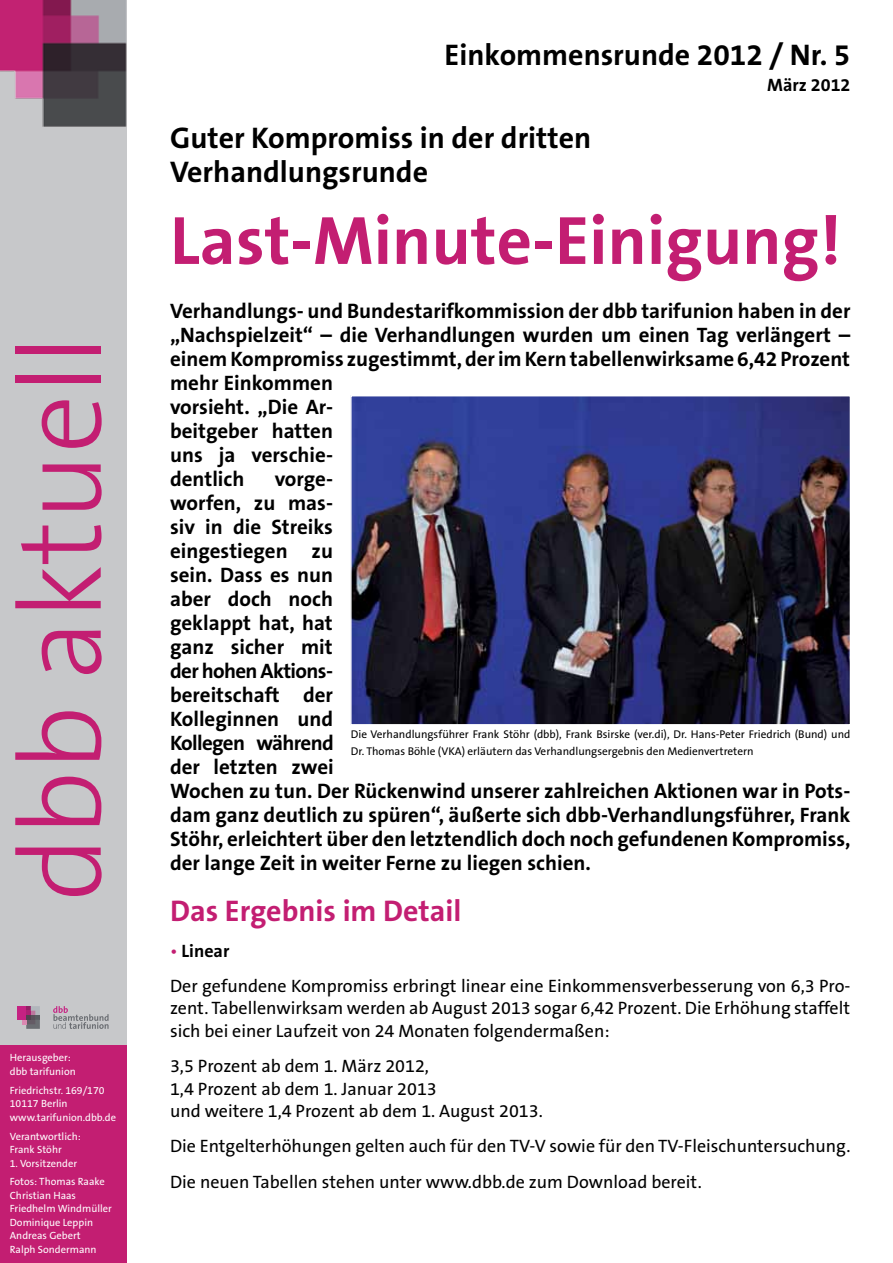
<style>
.page{position:relative;width:893px;height:1263px;background:#fff}
.page>*{position:absolute;margin:0;border:0;box-sizing:border-box;transform-origin:0 0}
.t1{font:300 117px "The Sans B3";color:#c31e72}
.t2{font:700 69px "The Sans B7";color:#c31e72}
.t3{font:700 30px/34.5px "The Sans B7";color:#000}
.t4{font:700 30px "The Sans B7";color:#c31e72}
.t5{font:700 21px/24px "The Sans B7";color:#000}
.t6{font:18px/22.5px "The Sans B5 Plain";color:#000}
.t7{font:700 18px "The Sans B7";color:#000}
.t8{font:11.25px/16.5px "The Sans B5 Plain";color:#000}
.t9{font:10.5px/13.5px "The Sans B5 Plain";color:#fff}
.s1{font-family:"The Sans B5 Plain";font-weight:400;color:#c31e72}
</style>
<div class="page">
<div style="left:0;top:0;width:126px;height:1263px;background:#c7c8ca"></div>
<div style="left:0;top:1045px;width:126px;height:218px;background:#c31e72"></div>
<svg style="left:53px;top:1006px;width:56px;height:23px"></svg>
<div style="left:17px;top:1006px;width:9px;height:14px;background:#c52282"></div>
<svg style="left:22px;top:1006px;width:18px;height:23px"></svg>
<img style="left:0;top:0;width:126px;height:126px">
<img style="left:353px;top:398px;width:495px;height:324px">
<div style="left:350px;top:395px;width:501px;height:330px;border:2px solid #fff"></div>
<h1 class="t1" style="left:-2px;top:901px;width:568px;rotate:-90deg">dbb aktuell</h1>
<p class="t9" style="left:10px;top:1051px;width:67px">Herausgeber: dbb tarifunion</p>
<p class="t9" style="left:10px;top:1084px;width:108px">Friedrichstr. 169/170<br>10117 Berlin www.tarifunion.dbb.de</p>
<p class="t9" style="left:10px;top:1129px;width:72px">Verantwortlich:<br>Frank Stöhr</p>
<p class="t9" style="left:10px;top:1154px;width:97px;line-height:18.8px">1. Vorsitzender<br>Fotos: Thomas Raake</p>
<p class="t9" style="left:10px;top:1189px;width:104px">Christian Haas<br>Friedhelm Windmüller<br>Dominique Leppin<br>Andreas Gebert<br>Ralph Sondermann</p>
<h3 class="t3" style="left:445px;top:38px;width:407px">Einkommensrunde 2012 / Nr. 5</h3>
<p class="t7" style="left:767px;top:75px;width:85px">März 2012</p>
<h3 class="t3" style="left:170px;top:121px;width:423px">Guter Kompromiss in der dritten<br>Verhandlungsrunde</h3>
<h2 class="t2" style="left:170px;top:204px;width:673px">Last-Minute-Einigung!</h2>
<p class="t5" style="left:170px;top:299px;width:682px">Verhandlungs- und Bundestarifkommission der dbb tarifunion haben in der „Nachspielzeit“ – die Verhandlungen wurden um einen Tag verlängert – einem Kompromiss zugestimmt, der im Kern tabellenwirksame 6,42 Prozent mehr Einkommen<br>vorsieht. „Die Ar-<br>beitgeber hatten<br>uns ja verschie-<br>dentlich</p>
<p class="t5" style="left:170px;top:467px;width:682px;text-indent:105px">vorge-<br>worfen, zu mas-<br>siv in die Streiks<br>eingestiegen zu<br>sein. Dass es nun<br>aber doch noch<br>geklappt hat, hat<br>ganz sicher mit<br>der hohen Aktions-<br>bereitschaft der<br>Kolleginnen und<br>Kollegen während<br>der letzten zwei<br>Wochen zu tun. Der Rückenwind unserer zahlreichen Aktionen war in Pots&shy;dam ganz deutlich zu spüren“, äußerte sich dbb-Verhandlungsführer, Frank<br>Stöhr, erleichtert über den letztendlich doch noch gefundenen Kompromiss, der lange Zeit in weiter Ferne zu liegen schien.</p>
<h3 class="t4" style="left:170px;top:895px;width:293px">Das Ergebnis im Detail</h3>
<p class="t7" style="left:170px;top:941px;width:61px"><span class="s1">•</span> Linear</p>
<p class="t6" style="left:170px;top:975px;width:682px;text-align:justify">Der gefundene Kompromiss erbringt linear eine Einkommensverbesserung von 6,3 Pro&shy;zent. Tabellenwirksam werden ab August 2013 sogar 6,42 Prozent. Die Erhöhung staffelt sich bei einer Laufzeit von 24 Monaten folgendermaßen:</p>
<p class="t6" style="left:170px;top:1055px;width:374px">3,5 Prozent ab dem 1. März 2012,<br>1,4 Prozent ab dem 1. Januar 2013<br>und weitere 1,4 Prozent ab dem 1. August 2013.</p>
<p class="t6" style="left:170px;top:1129px;width:682px;line-height:35.2px">Die Entgelterhöhungen gelten auch für den TV-V sowie für den TV-Fleischuntersuchung.<br>Die neuen Tabellen stehen unter www.dbb.de zum Download bereit.</p>
<p class="t8" style="left:351px;top:726px;width:501px">Die Verhandlungsführer Frank Stöhr (dbb), Frank Bsirske (ver.di), Dr. Hans-Peter Friedrich (Bund) und<br>Dr. Thomas Böhle (VKA) erläutern das Verhandlungsergebnis den Medienvertretern</p>
</div>
